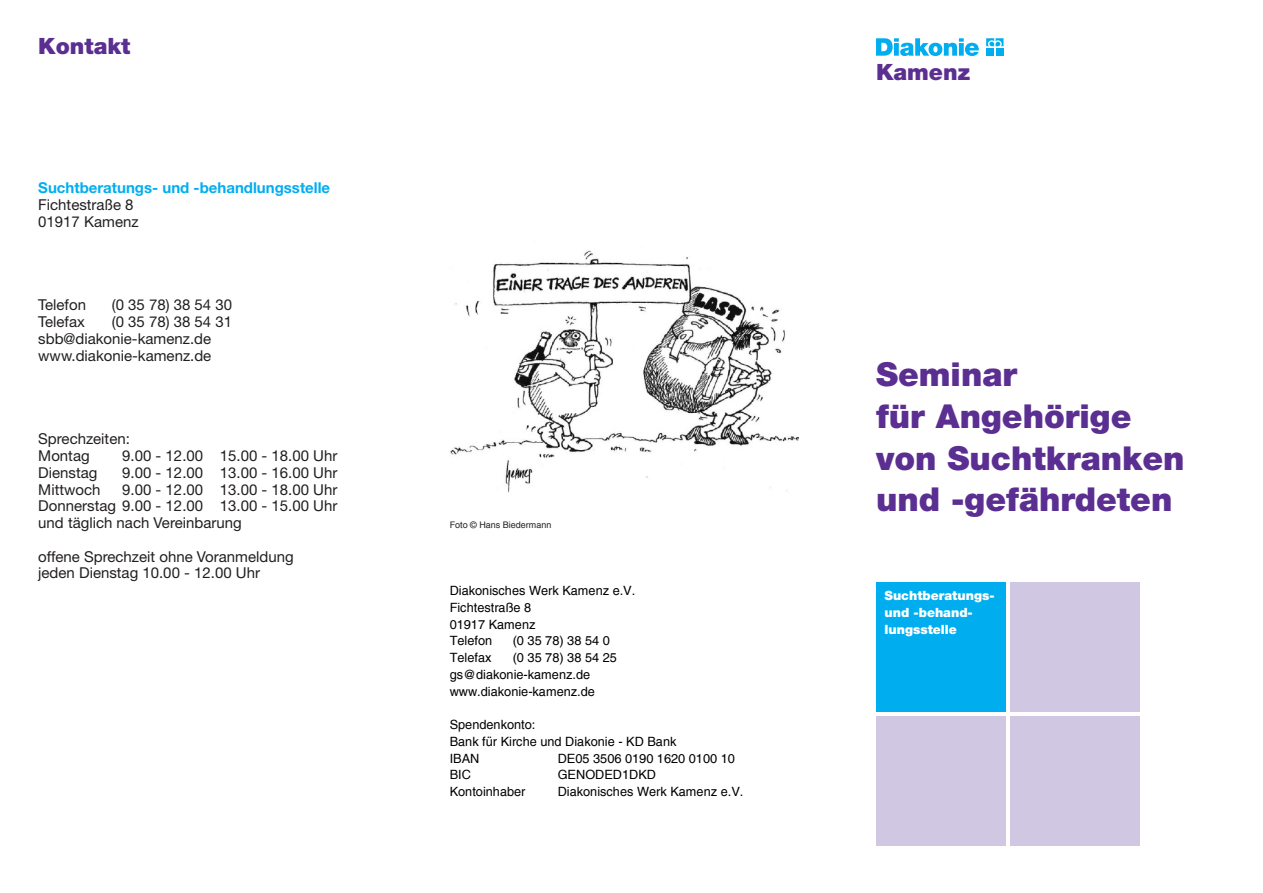
<style>
.page{position:relative;width:1263px;height:893px;background:#fff}
.page>*{position:absolute;margin:0;border:0;box-sizing:border-box;transform-origin:0 0}
.Titel_Head{font:900 33px/41.8px "Helvetica Neue LT Std";color:#5b2e91}
.Head_15_auf_16_74{font:900 22.5px "Helvetica Neue LT Std";color:#5b2e91}
.Titel_Landesverband{font:900 22.5px "Helvetica Neue LT Std";color:#5b2e91}
.Copy_8_5_auf_11_16{font:15px "Helvetica Neue LT Std";color:#231f20}
.Copy_8_5_auf_11_16-2{font:700 15px "Helvetica Neue LT Std";color:#00aeef}
.Copy_8_5_auf_11_16-3{font:12.75px "Helvetica";color:#000}
.Kreuzflächenbeschrif{font:900 12.75px/16.8px "Helvetica Neue LT Std";color:#fff}
.Copy_8_5_auf_11_16-4{font:9px "Helvetica";color:#231f20}
</style>
<div class="page">
<div style="left:876px;top:583px;width:130px;height:129px;background:#00aeef"></div>
<div style="left:1010px;top:583px;width:130px;height:129px;background:#d0c7e2"></div>
<div style="left:876px;top:716px;width:130px;height:130px;background:#d0c7e2"></div>
<div style="left:1010px;top:716px;width:130px;height:130px;background:#d0c7e2"></div>
<svg style="left:876px;top:38px;width:103px;height:18px"></svg>
<svg style="left:986px;top:38px;width:17px;height:8px"></svg>
<div style="left:986px;top:48px;width:8px;height:8px;background:#00aeef"></div>
<div style="left:995px;top:48px;width:8px;height:8px;background:#00aeef"></div>
<img style="left:450px;top:250px;width:348px;height:243px">
<p class="Head_15_auf_16_74" style="left:38px;top:33px;width:94px">Kontakt</p>
<p class="Copy_8_5_auf_11_16-2" style="left:38px;top:179px;width:293px">Suchtberatungs- und -behandlungsstelle</p>
<p class="Copy_8_5_auf_11_16" style="left:38px;top:196px;width:97px">Fichtestraße 8</p>
<p class="Copy_8_5_auf_11_16" style="left:38px;top:212px;width:102px">01917 Kamenz</p>
<p class="Copy_8_5_auf_11_16" style="left:38px;top:296px;width:49px">Telefon</p>
<p class="Copy_8_5_auf_11_16" style="left:112px;top:296px;width:122px">(0 35 78) 38 54 30</p>
<p class="Copy_8_5_auf_11_16" style="left:38px;top:313px;width:48px">Telefax</p>
<p class="Copy_8_5_auf_11_16" style="left:112px;top:313px;width:122px">(0 35 78) 38 54 31</p>
<p class="Copy_8_5_auf_11_16" style="left:38px;top:330px;width:174px">sbb@diakonie-kamenz.de</p>
<p class="Copy_8_5_auf_11_16" style="left:38px;top:346px;width:175px">www.diakonie-kamenz.de</p>
<p class="Copy_8_5_auf_11_16" style="left:38px;top:430px;width:93px">Sprechzeiten:</p>
<p class="Copy_8_5_auf_11_16" style="left:38px;top:447px;width:53px">Montag</p>
<p class="Copy_8_5_auf_11_16" style="left:122px;top:447px;width:217px">9.00 - 12.00 15.00 - 18.00 Uhr</p>
<p class="Copy_8_5_auf_11_16" style="left:38px;top:464px;width:61px">Dienstag</p>
<p class="Copy_8_5_auf_11_16" style="left:122px;top:464px;width:217px">9.00 - 12.00 13.00 - 16.00 Uhr</p>
<p class="Copy_8_5_auf_11_16" style="left:38px;top:480px;width:64px">Mittwoch</p>
<p class="Copy_8_5_auf_11_16" style="left:122px;top:480px;width:217px">9.00 - 12.00 13.00 - 18.00 Uhr</p>
<p class="Copy_8_5_auf_11_16" style="left:38px;top:497px;width:301px">Donnerstag 9.00 - 12.00 13.00 - 15.00 Uhr</p>
<p class="Copy_8_5_auf_11_16" style="left:38px;top:514px;width:205px">und täglich nach Vereinbarung</p>
<p class="Copy_8_5_auf_11_16" style="left:38px;top:547px;width:257px">offene Sprechzeit ohne Voranmeldung</p>
<p class="Copy_8_5_auf_11_16" style="left:38px;top:564px;width:223px">jeden Dienstag 10.00 - 12.00 Uhr</p>
<p class="Copy_8_5_auf_11_16-4" style="left:450px;top:520px;width:103px">Foto © Hans Biedermann</p>
<p class="Copy_8_5_auf_11_16-3" style="left:450px;top:583px;width:187px">Diakonisches Werk Kamenz e.V.</p>
<p class="Copy_8_5_auf_11_16-3" style="left:450px;top:600px;width:83px">Fichtestraße 8</p>
<p class="Copy_8_5_auf_11_16-3" style="left:450px;top:617px;width:87px">01917 Kamenz</p>
<p class="Copy_8_5_auf_11_16-3" style="left:450px;top:633px;width:44px">Telefon</p>
<p class="Copy_8_5_auf_11_16-3" style="left:513px;top:633px;width:99px">(0 35 78) 38 54 0</p>
<p class="Copy_8_5_auf_11_16-3" style="left:450px;top:650px;width:43px">Telefax</p>
<p class="Copy_8_5_auf_11_16-3" style="left:513px;top:650px;width:106px">(0 35 78) 38 54 25</p>
<p class="Copy_8_5_auf_11_16-3" style="left:450px;top:667px;width:142px">gs@diakonie-kamenz.de</p>
<p class="Copy_8_5_auf_11_16-3" style="left:450px;top:684px;width:147px">www.diakonie-kamenz.de</p>
<p class="Copy_8_5_auf_11_16-3" style="left:450px;top:717px;width:87px">Spendenkonto:</p>
<p class="Copy_8_5_auf_11_16-3" style="left:450px;top:734px;width:228px">Bank für Kirche und Diakonie - KD Bank</p>
<p class="Copy_8_5_auf_11_16-3" style="left:450px;top:751px;width:31px">IBAN</p>
<p class="Copy_8_5_auf_11_16-3" style="left:558px;top:751px;width:179px">DE05 3506 0190 1620 0100 10</p>
<p class="Copy_8_5_auf_11_16-3" style="left:450px;top:767px;width:23px">BIC</p>
<p class="Copy_8_5_auf_11_16-3" style="left:558px;top:767px;width:100px">GENODED1DKD</p>
<p class="Copy_8_5_auf_11_16-3" style="left:450px;top:784px;width:77px">Kontoinhaber</p>
<p class="Copy_8_5_auf_11_16-3" style="left:558px;top:784px;width:187px">Diakonisches Werk Kamenz e.V.</p>
<p class="Titel_Landesverband" style="left:876px;top:59px;width:96px">Kamenz</p>
<p class="Titel_Head" style="left:876px;top:353px;width:143px">Seminar</p>
<p class="Titel_Head" style="left:876px;top:395px;width:257px">für Angehörige</p>
<p class="Titel_Head" style="left:876px;top:437px;width:310px">von Suchtkranken und -gefährdeten</p>
<p class="Kreuzflächenbeschrif" style="left:884px;top:587px;width:112px">Suchtberatungs&shy;und -behand&shy;lungsstelle</p>
</div>
